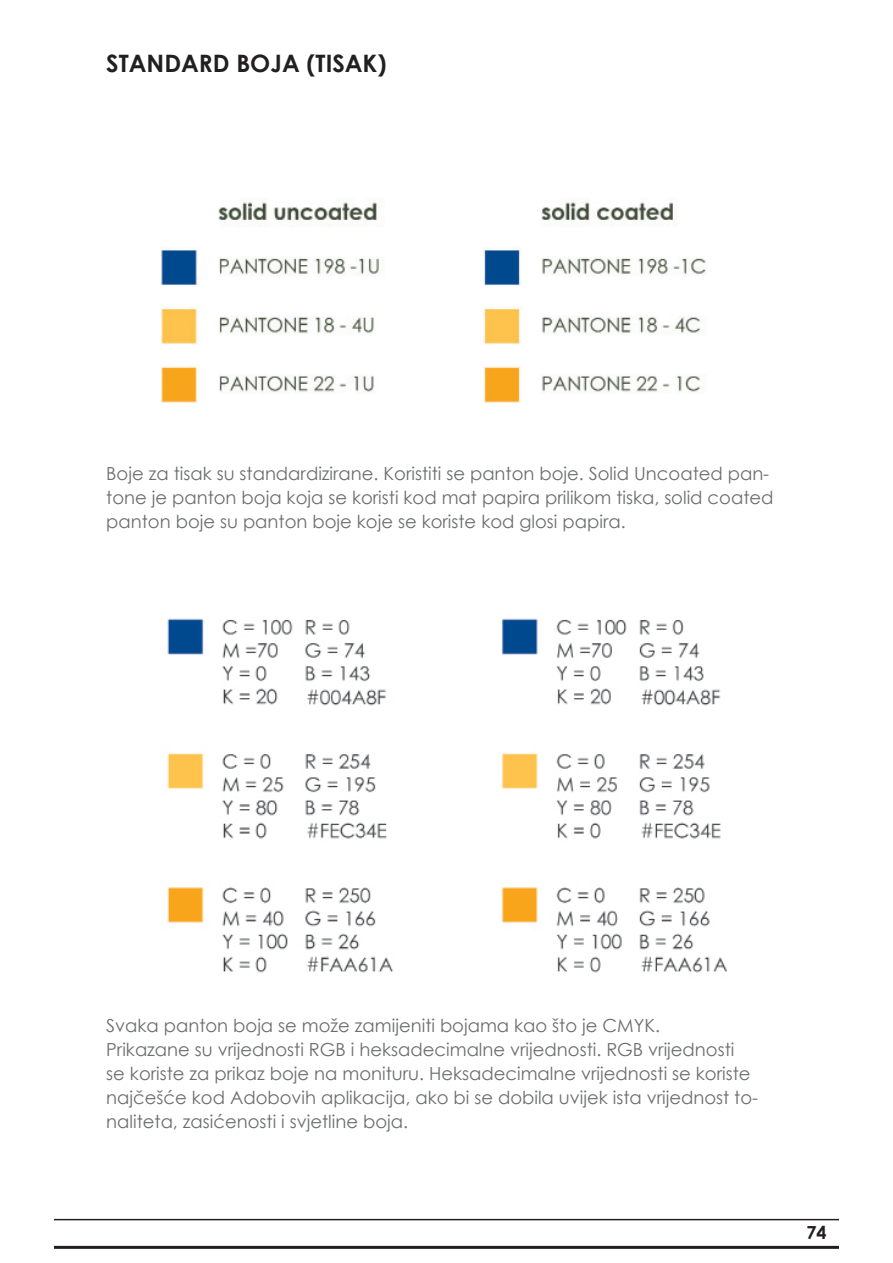
<style>
.page{position:relative;width:893px;height:1263px;background:#fff}
.page>*{position:absolute;margin:0;border:0;box-sizing:border-box;transform-origin:0 0}
.treći_naslov{font:700 24px "Century Gothic";color:#231f20}
.Tekst{font:18px/24px "Century Gothic";color:#6c6d70}
.t1{font:700 18px "Century Gothic";color:#231f20}
</style>
<div class="page">
<hr style="left:54px;top:1219px;width:785px;height:1px;background:#231f20">
<hr style="left:54px;top:1246px;width:785px;height:3px;background:#231f20">
<img style="left:160px;top:202px;width:547px;height:201px">
<img style="left:167px;top:618px;width:561px;height:355px">
<p class="treći_naslov" style="left:106px;top:45px;width:282px">STANDARD BOJA (TISAK)</p>
<p class="Tekst" style="left:106px;top:462px;width:669px">Boje za tisak su standardizirane. Koristiti se panton boje. Solid Uncoated pan&shy;tone je panton boja koja se koristi kod mat papira prilikom tiska, solid coated panton boje su panton boje koje se koriste kod glosi papira.</p>
<p class="Tekst" style="left:106px;top:1014px;width:555px">Svaka panton boja se može zamijeniti bojama kao što je CMYK.</p>
<p class="Tekst" style="left:106px;top:1038px;width:653px">Prikazane su vrijednosti RGB i heksadecimalne vrijednosti. RGB vrijednosti<br>se koriste za prikaz boje na monituru. Heksadecimalne vrijednosti se koriste najčešće kod Adobovih aplikacija, ako bi se dobila uvijek ista vrijednost to&shy;naliteta, zasićenosti i svjetline boja.</p>
<p class="t1" style="left:806px;top:1219px;width:22px">74</p>
</div>
